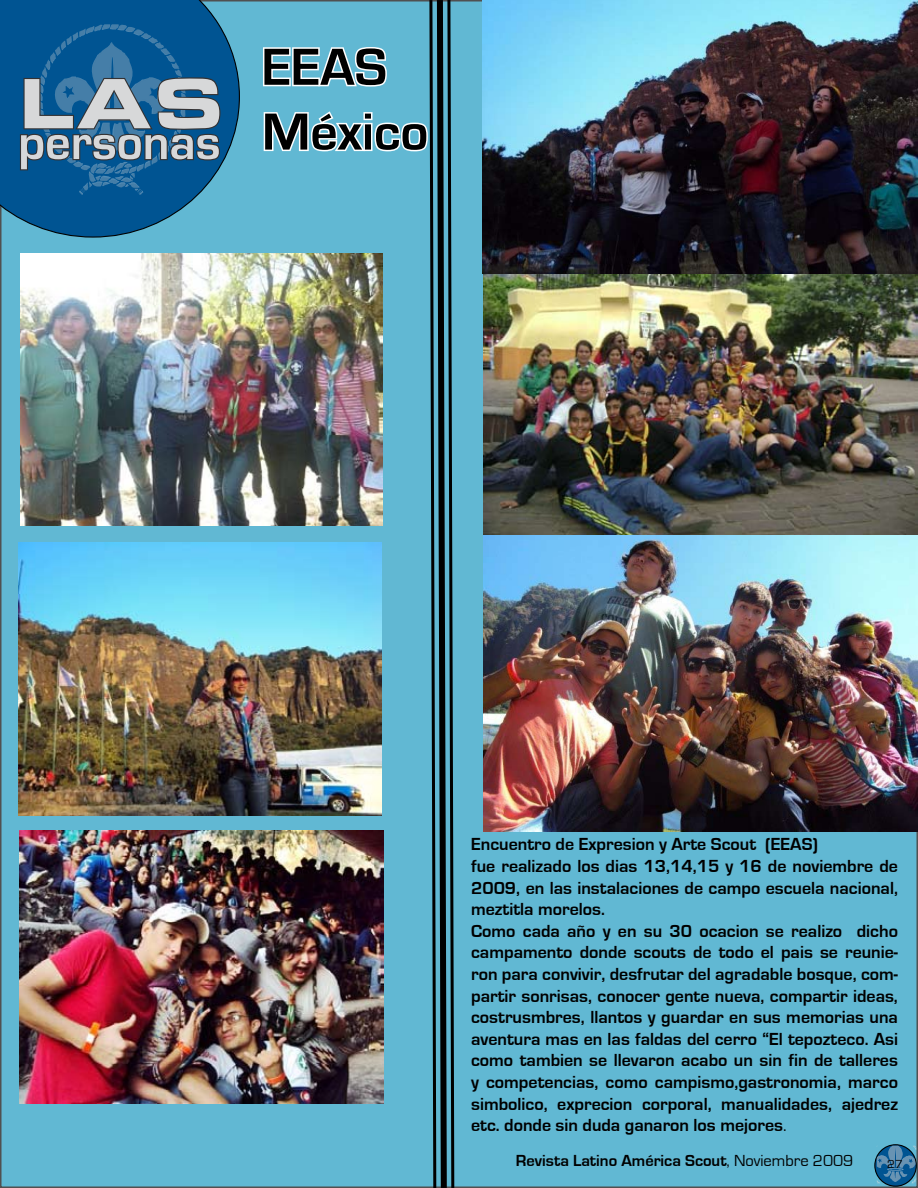
<style>
.page{position:relative;width:918px;height:1188px;background:#fff}
.page>*{position:absolute;margin:0;border:0;box-sizing:border-box;transform-origin:0 0}
.t1{font:900 73.8px "Eurostile Extended";color:#d7d8d9}
.t2{font:700 54px/64.8px "Eurostile";color:#000}
.t3{font:700 51px "Eurostile";color:#d7d8d9}
.t4{font:700 18px/21.6px "Eurostile";color:#000}
.t5{font:700 16.5px "Eurostile";color:#000}
.t6{font:12px "Eurostile";color:#000;scale:1.06 1}
.s1{font-weight:400}
</style>
<div class="page">
<div style="left:1px;top:1px;width:916px;height:1186px;background:#61b8d3"></div>
<svg style="left:0;top:0;width:241px;height:238px"></svg>
<img style="left:60px;top:24px;width:104px;height:52px">
<svg style="left:19px;top:76px;width:203px;height:110px"></svg>
<svg style="left:875px;top:1145px;width:41px;height:41px"></svg>
<div style="left:874px;top:1144px;width:43px;height:43px;border:1px solid #000;border-radius:50%"></div>
<img style="left:877px;top:1146px;width:40px;height:25px">
<img style="left:20px;top:254px;width:241px;height:272px">
<img style="left:18px;top:543px;width:243px;height:272px">
<img style="left:19px;top:831px;width:242px;height:273px">
<img style="left:484px;top:535px;width:434px;height:297px">
<img style="left:484px;top:274px;width:434px;height:261px">
<img style="left:482px;top:0;width:436px;height:274px">
<img style="left:261px;top:0;width:195px;height:1188px">
<h1 class="t1" style="left:18px;top:60px;width:208px">LAS</h1>
<h3 class="t3" style="left:18px;top:114px;width:204px">personas</h3>
<h2 class="t2" style="left:262px;top:36px;width:168px">EEAS<br>México</h2>
<p class="t4" style="left:471px;top:834px;width:428px">Encuentro de Expresion y Arte Scout (EEAS)<br>fue realizado los dias 13,14,15 y 16 de noviembre de 2009, en las instalaciones de campo escuela nacional, meztitla morelos.<br>Como cada año y en su 30 ocacion se realizo dicho campamento donde scouts de todo el pais se reunie&shy;ron para convivir, desfrutar del agradable bosque, com&shy;partir sonrisas, conocer gente nueva, compartir ideas, costrusmbres, llantos y guardar en sus memorias una aventura mas en las faldas del cerro “El tepozteco. Asi como tambien se llevaron acabo un sin fin de talleres y competencias, como campismo,gastronomia, marco simbolico, exprecion corporal, manualidades, ajedrez etc. donde sin duda ganaron los mejores<span class="s1">.</span></p>
<p class="t5" style="left:516px;top:1151px;width:339px">Revista Latino América Scout<span class="s1">, Noviembre 2009</span></p>
<p class="t6" style="left:887px;top:1157px;width:16px">27</p>
</div>
